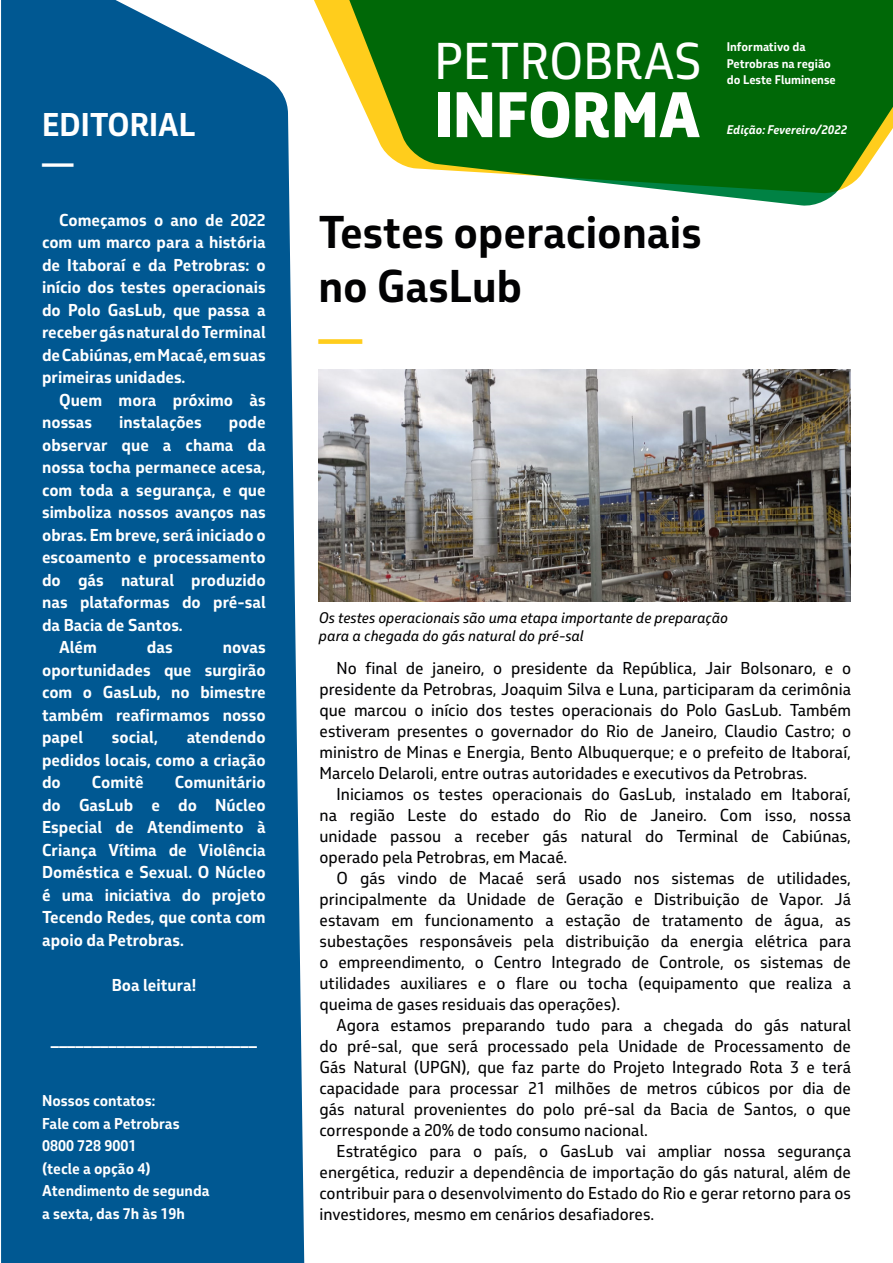
<style>
.page{position:relative;width:893px;height:1263px;background:#fff}
.page>*{position:absolute;margin:0;border:0;box-sizing:border-box;transform-origin:0 0}
.t1{font:800 61.5px "Petrobras Sans";color:#fff}
.t2{font:49.5px "Petrobras Sans";color:#fff}
.t3{font:700 43.95px/54px "Petrobras Sans";color:#020203}
.t4{font:700 43.95px "Petrobras Sans";color:#ffcd1c}
.t5{font:700 31.5px "Petrobras Sans";color:#fff}
.t6{font:16.5px/21px "Petrobras Sans";color:#020203;text-align:justify}
.t7{font:700 16.5px/22.5px "Petrobras Sans";color:#fff;text-align:justify}
.t8{font:700 15px/22.5px "Petrobras Sans";color:#fff}
.t9{font:italic 14.7px/17.7px "Petrobras Sans";color:#000}
.t10{font:700 12px "Petrobras Sans";color:#fff}
.t11{font:italic 700 12px "Petrobras Sans";letter-spacing:-.005em;color:#fff}
</style>
<div class="page">
<svg style="left:331px;top:0;width:562px;height:206px;fill:#006807"></svg>
<svg style="left:1px;top:0;width:304px;height:1263px;background:#065c94"></svg>
<img style="left:318px;top:370px;width:532px;height:232px">
<p class="t5" style="left:42px;top:104px;width:155px">EDITORIAL</p>
<p class="t5" style="left:42px;top:141px;width:33px">—</p>
<p class="t7" style="left:42px;top:208px;width:225px;text-indent:17px">Começamos o ano de 2022 com um marco para a história de Itaboraí e da Petrobras: o início dos testes operacionais do Polo GasLub, que passa a receber gás natural do Terminal de Cabiúnas, em Macaé, em suas primeiras unidades.</p>
<p class="t7" style="left:42px;top:388px;width:225px;text-indent:17px">Quem mora próximo às nossas</p>
<p class="t7" style="left:42px;top:411px;width:225px;text-indent:187px">pode observar que a chama da nossa tocha permanece acesa, com toda a segurança, e que simboliza nossos avanços nas obras. Em breve, será iniciado o escoamento e processamento do gás natural produzido nas plataformas do pré-sal da Bacia de Santos.</p>
<p class="t7" style="left:59px;top:636px;width:39px">Além</p>
<p class="t7" style="left:147px;top:636px;width:27px">das</p>
<p class="t7" style="left:119px;top:411px;width:84px">instalações</p>
<p class="t7" style="left:42px;top:636px;width:225px;text-indent:181px">novas oportunidades que surgirão com o GasLub, no bimestre também reafirmamos nosso papel</p>
<p class="t7" style="left:42px;top:726px;width:225px;text-indent:145px">atendendo pedidos locais, como a criação do</p>
<p class="t7" style="left:112px;top:726px;width:48px">social,</p>
<p class="t7" style="left:92px;top:771px;width:53px">Comitê</p>
<p class="t7" style="left:42px;top:771px;width:225px;text-indent:133px">Comunitário do GasLub e do Núcleo Especial de Atendimento à Criança Vítima de Violência Doméstica e Sexual. O Núcleo é uma iniciativa do projeto Tecendo Redes, que conta com apoio da Petrobras.</p>
<p class="t7" style="left:112px;top:973px;width:86px">Boa leitura!</p>
<p class="t7" style="left:51px;top:1027px;width:208px">_________________________</p>
<p class="t8" style="left:42px;top:1089px;width:115px">Nossos contatos:</p>
<p class="t8" style="left:42px;top:1112px;width:139px">Fale com a Petrobras</p>
<p class="t8" style="left:42px;top:1134px;width:96px">0800 728 9001</p>
<p class="t8" style="left:42px;top:1157px;width:110px">(tecle a opção 4)</p>
<p class="t8" style="left:42px;top:1179px;width:169px">Atendimento de segunda a sexta, das 7h às 19h</p>
<p class="t2" style="left:434px;top:30px;width:269px">PETROBRAS</p>
<p class="t1" style="left:434px;top:73px;width:267px">INFORMA</p>
<p class="t10" style="left:727px;top:39px;width:80px">Informativo da</p>
<p class="t10" style="left:727px;top:55px;width:106px">Petrobras na região</p>
<p class="t10" style="left:727px;top:72px;width:111px">do Leste Fluminense</p>
<p class="t11" style="left:727px;top:121px;width:122px">Edição: Fevereiro/2022</p>
<p class="t3" style="left:318px;top:204px;width:385px">Testes operacionais no GasLub</p>
<p class="t4" style="left:318px;top:309px;width:45px">—</p>
<p class="t9" style="left:319px;top:609px;width:411px">Os testes operacionais são uma etapa importante de preparação para a chegada do gás natural do pré-sal</p>
<p class="t6" style="left:320px;top:657px;width:533px;text-indent:17px">No final de janeiro, o presidente da República, Jair Bolsonaro, e o presidente da Petrobras, Joaquim Silva e Luna, participaram da cerimônia que marcou o início dos testes operacionais do Polo GasLub. Também estiveram presentes o governador do Rio de Janeiro, Claudio Castro; o ministro de Minas e Energia, Bento Albuquerque; e o prefeito de Itaboraí, Marcelo Delaroli, entre outras autoridades e executivos da Petrobras.</p>
<p class="t6" style="left:320px;top:783px;width:533px;text-indent:17px">Iniciamos os testes operacionais do GasLub, instalado em Itaboraí, na região Leste do estado do Rio de Janeiro. Com isso, nossa unidade passou a receber gás natural do Terminal de Cabiúnas, operado pela Petrobras, em Macaé.</p>
<p class="t6" style="left:320px;top:867px;width:533px;text-indent:17px">O gás vindo de Macaé será usado nos sistemas de utilidades, principalmente da Unidade de Geração e Distribuição de Vapor. Já estavam em funcionamento a estação de tratamento de água, as subestações responsáveis pela distribuição da energia elétrica para o empreendimento, o Centro Integrado de Controle, os sistemas de utilidades auxiliares e o flare ou tocha (equipamento que realiza a queima de gases residuais das operações).</p>
<p class="t6" style="left:320px;top:1014px;width:533px;text-indent:17px">Agora estamos preparando tudo para a chegada do gás natural do pré-sal, que será processado pela Unidade de Processamento de Gás Natural (UPGN), que faz parte do Projeto Integrado Rota 3 e terá capacidade para processar 21 milhões de metros cúbicos por dia de gás natural provenientes do polo pré-sal da Bacia de Santos, o que corresponde a 20% de todo consumo nacional.</p>
<p class="t6" style="left:320px;top:1140px;width:533px;text-indent:17px">Estratégico para o país, o GasLub vai ampliar nossa segurança energética, reduzir a dependência de importação do gás natural, além de contribuir para o desenvolvimento do Estado do Rio e gerar retorno para os investidores, mesmo em cenários desafiadores.</p>
</div>
